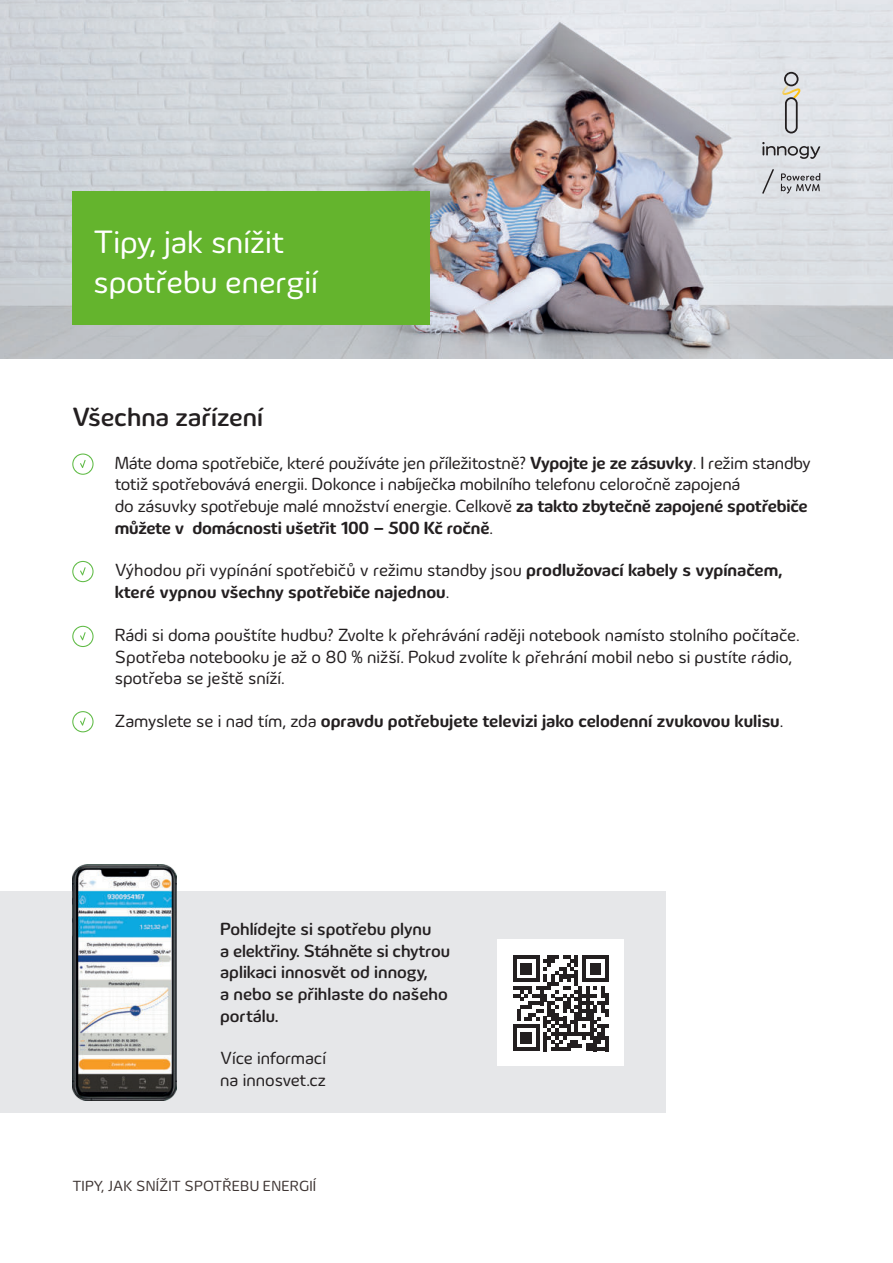
<style>
.page{position:relative;width:893px;height:1263px;background:#fff}
.page>*{position:absolute;margin:0;border:0;box-sizing:border-box;transform-origin:0 0}
.t1{font:33px/39.6px "Innogy";color:#fff}
.t2{font:500 27px "Innogy";color:#231f20}
.t3{font:18px/21.6px "Innogy";letter-spacing:-.01em;color:#231f20}
.t4{font:700 18px/21.6px "Innogy";color:#231f20}
.t5{font:500 18px/21.6px "Innogy";letter-spacing:-.005em;color:#231f20}
.t6{font:15px "Innogy";letter-spacing:.01em;color:#3f3634}
.s1{font-weight:700}
.s2{font-weight:400}
</style>
<div class="page">
<img style="left:0;top:0;width:893px;height:358px">
<div style="left:72px;top:191px;width:357px;height:134px;background:#64b42d"></div>
<svg style="left:762px;top:142px;width:59px;height:17px"></svg>
<svg style="left:782px;top:71px;width:19px;height:62px"></svg>
<svg style="left:781px;top:173px;width:39px;height:20px"></svg>
<svg style="left:762px;top:169px;width:12px;height:25px"></svg>
<svg style="left:72px;top:453px;width:22px;height:22px"></svg>
<svg style="left:72px;top:561px;width:22px;height:21px"></svg>
<svg style="left:72px;top:626px;width:22px;height:21px"></svg>
<svg style="left:72px;top:711px;width:22px;height:21px"></svg>
<div style="left:0;top:892px;width:665px;height:221px;background:#e6e7e9"></div>
<img style="left:72px;top:864px;width:104px;height:236px">
<div style="left:497px;top:939px;width:126px;height:126px;background:#fff"></div>
<svg style="left:513px;top:955px;width:96px;height:96px"></svg>
<hr style="left:605px;top:1036px;width:4px;height:15px;background:#231f20">
<h1 class="t1" style="left:94px;top:224px;width:226px">Tipy, jak snížit spotřebu energií</h1>
<h2 class="t2" style="left:72px;top:404px;width:192px">Všechna zařízení</h2>
<p class="t3" style="left:115px;top:453px;width:697px">Máte doma spotřebiče, které používáte jen příležitostně? <span class="s1">Vypojte je ze zásuvky</span>. I režim standby totiž spotřebovává energii. Dokonce i nabíječka mobilního telefonu celoročně zapojená<br>do zásuvky spotřebuje malé množství energie. Celkově <span class="s1">za takto zbytečně zapojené spotřebiče můžete v domácnosti ušetřit 100 – 500 Kč ročně</span>.</p>
<p class="t4" style="left:115px;top:560px;width:669px"><span class="s2">Výhodou při vypínání spotřebičů v režimu standby jsou</span> prodlužovací kabely s vypínačem, které vypnou všechny spotřebiče najednou<span class="s2">.</span></p>
<p class="t3" style="left:115px;top:625px;width:686px">Rádi si doma pouštíte hudbu? Zvolte k přehrávání raději notebook namísto stolního počítače.<br>Spotřeba notebooku je až o 80 % nižší. Pokud zvolíte k přehrání mobil nebo si pustíte rádio, spotřeba se ještě sníží.</p>
<p class="t4" style="left:115px;top:710px;width:670px"><span class="s2">Zamyslete se i nad tím, zda</span> opravdu potřebujete televizi jako celodenní zvukovou kulisu<span class="s2">.</span></p>
<p class="t5" style="left:220px;top:919px;width:231px">Pohlídejte si spotřebu plynu<br>a elektřiny. Stáhněte si chytrou aplikaci innosvět od innogy,<br>a nebo se přihlaste do našeho portálu.</p>
<p class="t3" style="left:220px;top:1048px;width:107px">Více informací na innosvet.cz</p>
<p class="t6" style="left:72px;top:1178px;width:245px">TIPY, JAK SNÍŽIT SPOTŘEBU ENERGIÍ</p>
</div>
